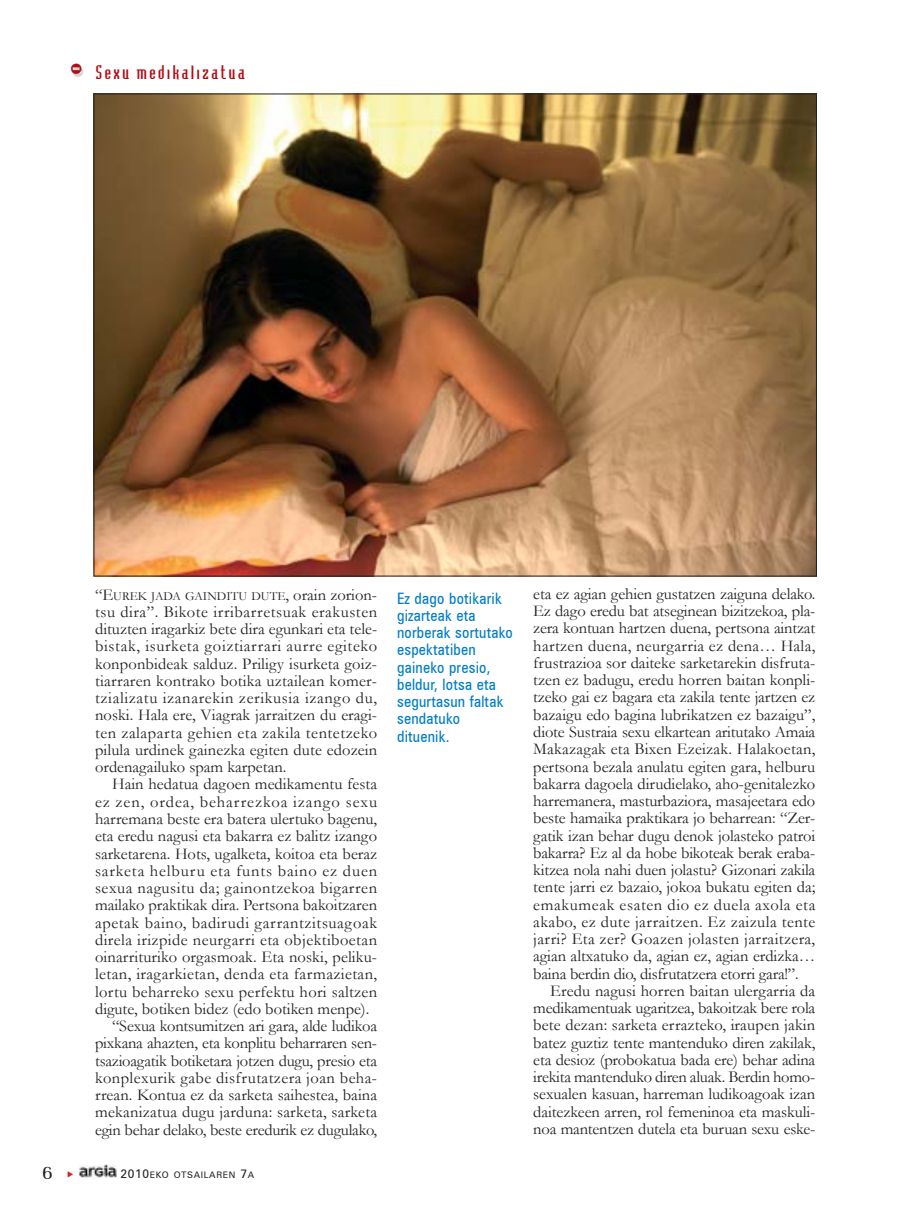
<style>
.page{position:relative;width:911px;height:1229px;background:#fff}
.page>*{position:absolute;margin:0;border:0;box-sizing:border-box;transform-origin:0 0}
.t1{font:19.5px "Memoir";color:#231f1f}
.t2{font:18px "Bodiac";letter-spacing:.145em;color:#b10d16}
.t3{font:16.5px/17.2px "Garamond";letter-spacing:.005em;color:#231f1f;text-align:justify}
.t4{font:16.5px "Garamond";letter-spacing:-.015em;color:#231f1f}
.t5{font:16.5px "Garamond";letter-spacing:.025em;color:#231f1f}
.t6{font:16.5px "Garamond";letter-spacing:.035em;color:#231f1f}
.t7{font:16.5px "Garamond";letter-spacing:.03em;color:#231f1f}
.t8{font:16.5px "Garamond";letter-spacing:.055em;color:#231f1f}
.t9{font:16.5px "Garamond";letter-spacing:.05em;color:#231f1f}
.t10{font:15.75px/17.2px "Zurich Cn BT";letter-spacing:.015em;color:#007dc6}
.t11{font:12.3px "Garamond";color:#231f1f}
.t12{font:9px "Zurich BT";letter-spacing:.075em;color:#231f1f}
.s1{font-size:30px;color:#d1d3d5}
.s2{font-size:16.5px}
.s3{font-size:12px}
</style>
<div class="page">
<img style="left:79px;top:1164px;width:37px;height:14px">
<img style="left:96px;top:96px;width:718px;height:478px">
<p class="t2" style="left:71px;top:65px;width:175px"><span class="s1">-</span> Sexu medikalizatua</p>
<p class="t11" style="left:95px;top:589px;width:283px"><span class="s2">ìE</span>UREK JADA GAINDITU DUTE<span class="s2">, orain zorion-</span></p>
<p class="t3" style="left:95px;top:603px;width:283px">tsu diraî. Bikote irribarretsuak erakusten dituzten iragarkiz bete dira egunkari eta tele&shy;bistak, isurketa goiztiarrari aurre egiteko konponbideak salduz. Priligy isurketa goiz&shy;tiarraren kontrako botika uztailean komer&shy;tzializatu izanarekin zerikusia izango du, noski. Hala ere, Viagrak jarraitzen du eragi&shy;ten zalaparta gehien eta zakila tentetzeko pilula urdinek gainezka egiten dute edozein ordenagailuko spam karpetan.</p>
<p class="t3" style="left:112px;top:776px;width:266px">Hain hedatua dagoen medikamentu festa</p>
<p class="t8" style="left:95px;top:792px;width:283px">ez zen, ordea, beharrezkoa izango sexu</p>
<p class="t3" style="left:95px;top:810px;width:283px">harremana beste era batera ulertuko bagenu,</p>
<p class="t3" style="left:95px;top:827px;width:283px">eta eredu nagusi eta bakarra ez balitz izango</p>
<p class="t3" style="left:95px;top:845px;width:283px">sarketarena. Hots, ugalketa, koitoa eta beraz</p>
<p class="t9" style="left:95px;top:861px;width:283px">sarketa helburu eta funts baino ez duen</p>
<p class="t7" style="left:95px;top:878px;width:283px">sexua nagusitu da; gainontzekoa bigarren</p>
<p class="t3" style="left:95px;top:896px;width:283px">mailako praktikak dira. Pertsona bakoitzaren</p>
<p class="t6" style="left:95px;top:913px;width:283px">apetak baino, badirudi garrantzitsuagoak</p>
<p class="t5" style="left:95px;top:930px;width:283px">direla irizpide neurgarri eta objektiboetan</p>
<p class="t3" style="left:95px;top:948px;width:283px">oinarrituriko orgasmoak. Eta noski, peliku-</p>
<p class="t5" style="left:95px;top:965px;width:283px">letan, iragarkietan, denda eta farmazietan,</p>
<p class="t3" style="left:95px;top:983px;width:283px">lortu beharreko sexu perfektu hori saltzen</p>
<p class="t3" style="left:95px;top:1000px;width:276px">digute, botiken bidez (edo botiken menpe).</p>
<p class="t4" style="left:112px;top:1016px;width:266px">ìSexua kontsumitzen ari gara, alde ludikoa</p>
<p class="t4" style="left:95px;top:1034px;width:283px">pixkana ahazten, eta konplitu beharraren sen-</p>
<p class="t4" style="left:95px;top:1051px;width:283px">tsazioagatik botiketara jotzen dugu, presio eta</p>
<p class="t5" style="left:95px;top:1068px;width:283px">konplexurik gabe disfrutatzera joan beha-</p>
<p class="t3" style="left:95px;top:1086px;width:283px">rrean. Kontua ez da sarketa saihestea, baina</p>
<p class="t3" style="left:95px;top:1103px;width:283px">mekanizatua dugu jarduna: sarketa, sarketa</p>
<p class="t4" style="left:95px;top:1120px;width:283px">egin behar delako, beste eredurik ez dugulako,</p>
<p class="t1" style="left:42px;top:1161px;width:12px">6</p>
<p class="t12" style="left:121px;top:1169px;width:135px"><span class="s3">2010</span>EKO OTSAILAREN <span class="s3">7</span>A</p>
<p class="t10" style="left:397px;top:589px;width:117px">Ez dago botikarik gizarteak eta norberak sortutako espektatiben gaineko presio, beldur, lotsa eta segurtasun faltak sendatuko dituenik.</p>
<p class="t3" style="left:533px;top:585px;width:283px">eta ez agian gehien gustatzen zaiguna delako.<br>Ez dago eredu bat atseginean bizitzekoa, pla&shy;zera kontuan hartzen duena, pertsona aintzat hartzen duena, neurgarria ez denaÖ Hala, frustrazioa sor daiteke sarketarekin disfruta&shy;tzen ez badugu, eredu horren baitan konpli&shy;tzeko gai ez bagara eta zakila tente jartzen ez bazaigu edo bagina lubrikatzen ez bazaiguî, diote Sustraia sexu elkartean aritutako Amaia Makazagak eta Bixen Ezeizak. Halakoetan, pertsona bezala anulatu egiten gara, helburu bakarra dagoela dirudielako, aho-genitalezko harremanera, masturbaziora, masajeetara edo beste hamaika praktikara jo beharrean: ìZer&shy;gatik izan behar dugu denok jolasteko patroi bakarra? Ez al da hobe bikoteak berak eraba&shy;kitzea nola nahi duen jolastu? Gizonari zakila tente jarri ez bazaio, jokoa bukatu egiten da; emakumeak esaten dio ez duela axola eta akabo, ez dute jarraitzen. Ez zaizula tente jarri? Eta zer? Goazen jolasten jarraitzera, agian altxatuko da, agian ez, agian erdizkaÖ baina berdin dio, disfrutatzera etorri gara!î.</p>
<p class="t3" style="left:533px;top:982px;width:283px;text-indent:17px">Eredu nagusi horren baitan ulergarria da medikamentuak ugaritzea, bakoitzak bere rola bete dezan: sarketa errazteko, iraupen jakin batez guztiz tente mantenduko diren zakilak, eta desioz (probokatua bada ere) behar adina irekita mantenduko diren aluak. Berdin homo&shy;sexualen kasuan, harreman ludikoagoak izan daitezkeen arren, rol femeninoa eta maskuli&shy;noa mantentzen dutela eta buruan sexu eske-</p>
</div>
